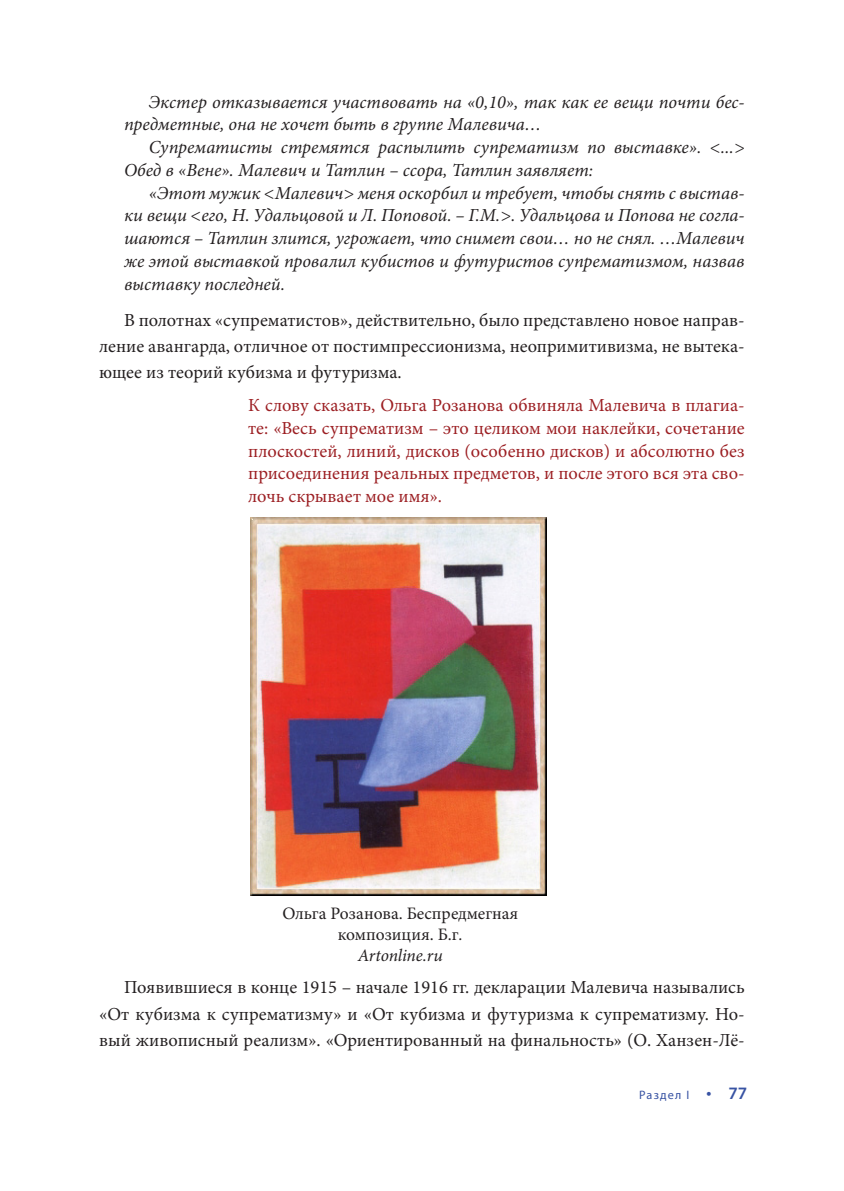
<style>
.page{position:relative;width:844px;height:1191px;background:#fff}
.page>*{position:absolute;margin:0;border:0;box-sizing:border-box;transform-origin:0 0}
.citata_10_5_ital_5{font:italic 18.38px/22.8px "Minion Pro";color:#231f20}
.t1{font:18.38px/26.2px "Minion Pro";color:#231f20;text-align:justify}
.citata_kita{font:18.38px/22.8px "Minion Pro";color:#9c1f23;text-align:justify}
.t2{font:17.5px/21px "Minion Pro";color:#231f20;text-align:center}
.t3{font:italic 17.5px "Minion Pro";letter-spacing:-.01em;color:#231f20}
.t4{font:12.25px "Myriad Pro";letter-spacing:.1em;color:#3853a3}
.s1{font-style:italic}
.s2{font-family:"Times New Roman";font-size:15.75px}
.s3{font-weight:600;font-size:17.5px}
</style>
<div class="page">
<img style="left:251px;top:517px;width:295px;height:378px">
<p class="citata_10_5_ital_5" style="left:124px;top:90px;width:622px;text-indent:25px">Экстер отказывается участвовать на «0,10», так как ее вещи почти бес&shy;предметные, она не хочет быть в группе Малевича…</p>
<p class="citata_10_5_ital_5" style="left:124px;top:136px;width:622px;text-indent:25px">Супрематисты стремятся распылить супрематизм по выставке». &lt;...&gt;<br>Обед в «Вене». Малевич и Татлин – ссора, Татлин заявляет:</p>
<p class="citata_10_5_ital_5" style="left:124px;top:181px;width:622px;text-align:justify;text-indent:25px">«Этот мужик &lt;Малевич&gt; меня оскорбил и требует, чтобы снять с выстав&shy;ки вещи &lt;его, Н. Удальцовой и Л. Поповой. – Г.М.&gt;. Удальцова и Попова не согла&shy;шаются – Татлин злится, угрожает, что снимет свои… но не снял. …Малевич же этой выставкой провалил кубистов и футуристов супрематизмом, назвав выставку последней.</p>
<p class="t1" style="left:99px;top:307px;width:646px;text-indent:25px">В полотнах «супрематистов», действительно, было представлено новое направ&shy;ление авангарда, отличное от постимпрессионизма, неопримитивизма, не вытека&shy;ющее из теорий кубизма и футуризма.</p>
<p class="citata_kita" style="left:248px;top:394px;width:498px">К слову сказать, Ольга Розанова обвиняла Малевича в плагиа&shy;те: «Весь супрематизм – это целиком мои наклейки, сочетание плоскостей, линий, дисков (особенно дисков) и абсолютно без присоединения реальных предметов, и после этого вся эта сво&shy;лочь скрывает мое имя».</p>
<p class="t2" style="left:282px;top:903px;width:237px">Ольга Розанова. Беспредмегная композиция. Б.г<span class="s1">.</span></p>
<p class="t3" style="left:357px;top:943px;width:87px">Artonline.ru</p>
<p class="t1" style="left:99px;top:974px;width:646px;text-indent:25px">Появившиеся в конце 1915 – начале 1916 гг. декларации Малевича назывались «От кубизма к супрематизму» и «От кубизма и футуризма к супрематизму. Но&shy;вый живописный реализм». «Ориентированный на финальность» (О. Ханзен-Лё-</p>
<p class="t4" style="left:639px;top:1087px;width:109px">Раздел I <span class="s2">•</span> <span class="s3">77</span></p>
</div>
